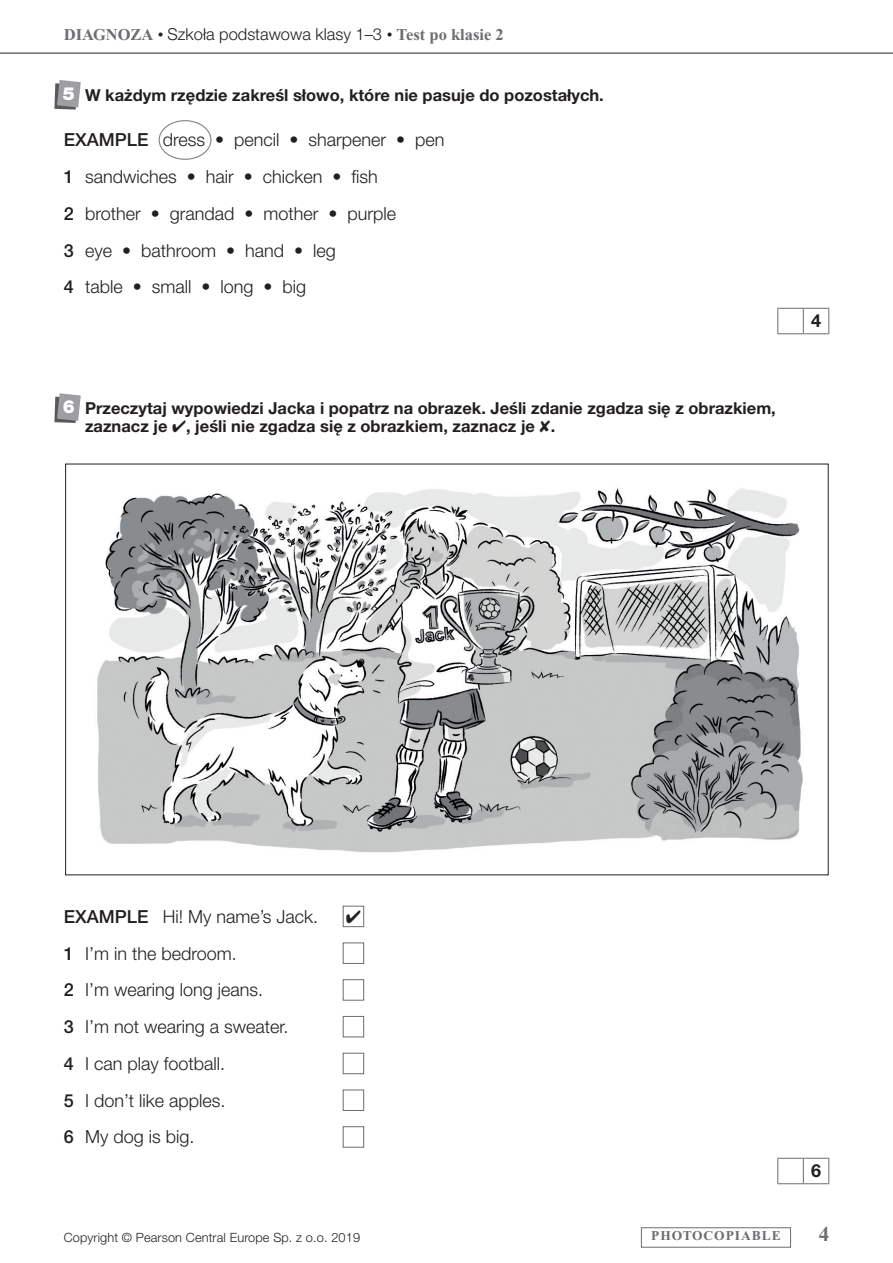
<style>
.page{position:relative;width:893px;height:1263px;background:#fff}
.page>*{position:absolute;margin:0;border:0;box-sizing:border-box;transform-origin:0 0}
.t1{font:700 21px "Times New Roman PS Pro";color:#6c6d70}
.t2{font:300 18px/36.8px "Helvetica Neue LT Pro";color:#231f20}
.t3{font:700 18px "Helvetica Neue LT Pro";color:#231f20}
.t4{font:900 18px "Helvetica Neue LT Pro";color:#fff}
.t5{font:700 16.5px/18px "Helvetica Neue LT Pro";color:#231f20}
.t6{font:300 16.5px "Helvetica Neue LT Pro";color:#231f20}
.t7{font:700 13.5px "Times New Roman PS Pro";letter-spacing:.07em;color:#6c6d70}
.t8{font:300 12.75px "Helvetica Neue LT Pro";letter-spacing:.01em;color:#231f20}
.s1{font-family:"Times New Roman PS Pro";font-weight:700;color:#6c6d70}
.s2{font-family:"Times New Roman PS Pro";font-weight:400}
.s3{font-weight:500}
</style>
<div class="page">
<hr style="left:0;top:52px;width:893px;height:2px;background:#6c6d70">
<div style="left:641px;top:1227px;width:150px;height:20px;border:1px solid #6c6d70"></div>
<svg style="left:777px;top:308px;width:52px;height:26px"></svg>
<svg style="left:54px;top:80px;width:27px;height:30px"></svg>
<div style="left:159px;top:120px;width:52px;height:40px;border:1px solid #808285;border-radius:50%"></div>
<svg style="left:54px;top:393px;width:27px;height:30px"></svg>
<div style="left:343px;top:906px;width:21px;height:21px;border:1px solid #6c6d70"></div>
<div style="left:343px;top:942px;width:21px;height:22px;border:1px solid #6c6d70"></div>
<div style="left:343px;top:979px;width:21px;height:21px;border:1px solid #6c6d70"></div>
<div style="left:343px;top:1016px;width:21px;height:21px;border:1px solid #6c6d70"></div>
<div style="left:343px;top:1053px;width:21px;height:21px;border:1px solid #6c6d70"></div>
<div style="left:343px;top:1089px;width:21px;height:22px;border:1px solid #6c6d70"></div>
<div style="left:343px;top:1126px;width:21px;height:21px;border:1px solid #6c6d70"></div>
<svg style="left:777px;top:1158px;width:52px;height:26px"></svg>
<img style="left:97px;top:488px;width:706px;height:365px">
<p class="t6" style="left:64px;top:24px;width:441px"><span class="s1">DIAGNOZA</span> <span class="s2">•</span> Szkoła podstawowa klasy 1–3 <span class="s2">•</span> <span class="s1">Test po klasie 2</span></p>
<p class="t4" style="left:63px;top:83px;width:14px">5</p>
<p class="t5" style="left:85px;top:86px;width:520px">W każdym rzędzie zakreśl słowo, które nie pasuje do pozostałych.</p>
<p class="t2" style="left:64px;top:121px;width:382px"><span class="s3">EXAMPLE</span> dress • pencil • sharpener • pen<br><span class="s3">1</span> sandwiches • hair • chicken • fish<br><span class="s3">2</span> brother • grandad • mother • purple<br><span class="s3">3</span> eye • bathroom • hand • leg<br><span class="s3">4</span> table • small • long • big</p>
<p class="t4" style="left:63px;top:396px;width:14px">6</p>
<p class="t5" style="left:85px;top:399px;width:692px">Przeczytaj wypowiedzi Jacka i popatrz na obrazek. Jeśli zdanie zgadza się z obrazkiem, zaznacz je ✔, jeśli nie zgadza się z obrazkiem, zaznacz je ✘.</p>
<p class="t3" style="left:811px;top:310px;width:12px">4</p>
<p class="t2" style="left:64px;top:898px;width:256px"><span class="s3">EXAMPLE</span> Hi! My name’s Jack.</p>
<p class="t2" style="left:64px;top:934px;width:226px"><span class="s3">1</span> I’m in the bedroom.<br><span class="s3">2</span> I’m wearing long jeans.<br><span class="s3">3</span> I’m not wearing a sweater.<br><span class="s3">4</span> I can play football.<br><span class="s3">5</span> I don’t like apples.<br><span class="s3">6</span> My dog is big.</p>
<p class="t3" style="left:811px;top:1160px;width:12px">6</p>
<p class="t8" style="left:64px;top:1230px;width:298px">Copyright © Pearson Central Europe Sp. z o.o. 2019</p>
<p class="t7" style="left:651px;top:1228px;width:131px">PHOTOCOPIABLE</p>
<p class="t1" style="left:819px;top:1222px;width:12px">4</p>
</div>
